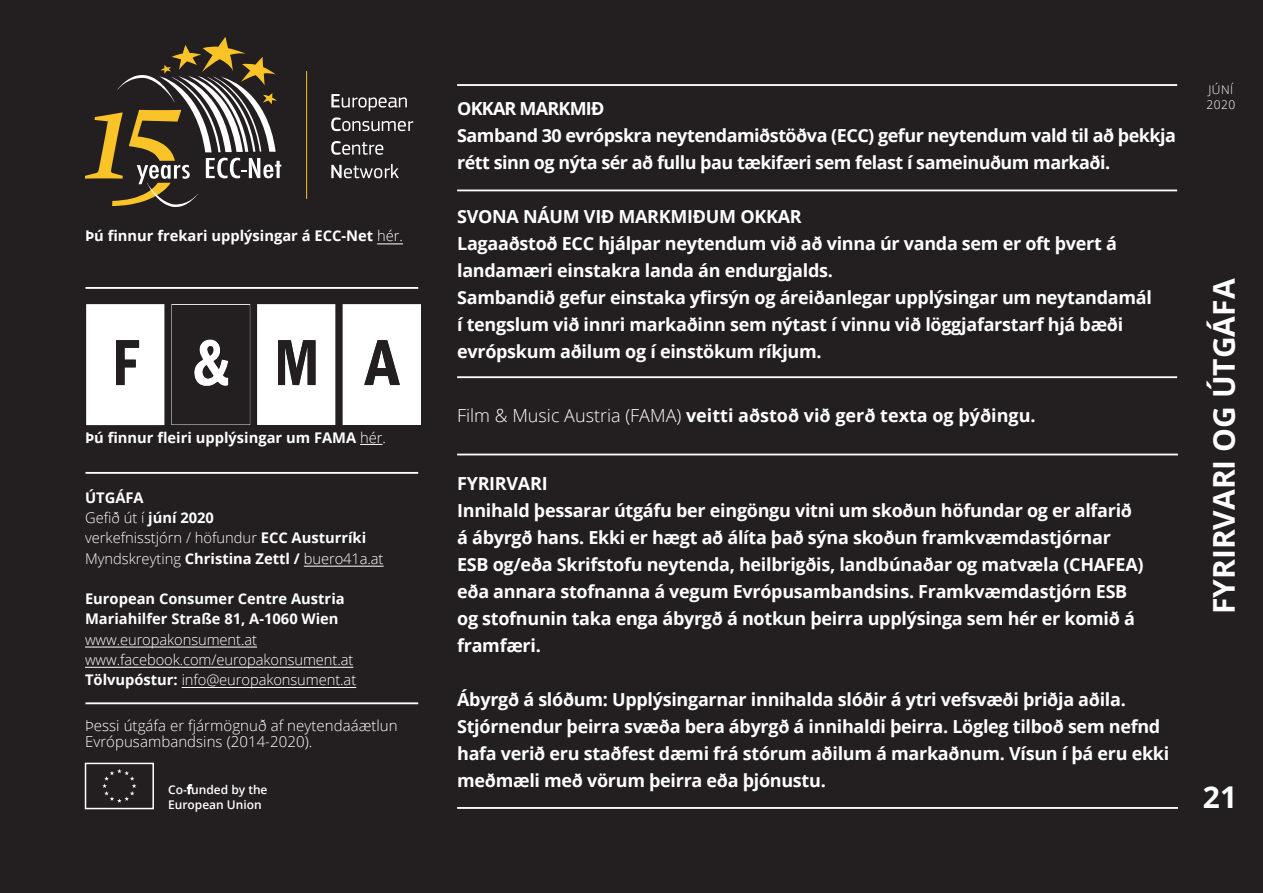
<style>
.page{position:relative;width:1263px;height:893px;background:#231f20}
.page>*{position:absolute;margin:0;border:0;box-sizing:border-box;transform-origin:0 0}
.t1{font:700 30px "Open Sans";color:#fff}
.t2{font:700 18px/27px "Open Sans";letter-spacing:-.015em;color:#fff}
.t3{font:300 15px/16.5px "Open Sans";letter-spacing:.005em;color:#fff}
.t4{font:300 14.7px/20.2px "Open Sans";letter-spacing:-.005em;color:#fff}
.t5{font:700 14.7px/20.2px "Open Sans";color:#fff}
.t6{font:600 12px/15px "Open Sans";color:#fff}
.t7{font:300 12px/15px "Open Sans";letter-spacing:.04em;color:#fff}
.s1{font-weight:300}
.s2{font-weight:700}
</style>
<div class="page">
<svg style="left:377px;top:244px;width:26px;height:1px"></svg>
<svg style="left:360px;top:444px;width:22px;height:1px"></svg>
<hr style="left:457px;top:84px;width:720px;height:2px;background:#fff">
<hr style="left:457px;top:189px;width:720px;height:2px;background:#fff">
<hr style="left:457px;top:376px;width:720px;height:2px;background:#fff">
<hr style="left:457px;top:454px;width:721px;height:1px;background:#fff">
<hr style="left:457px;top:807px;width:721px;height:2px;background:#fff">
<hr style="left:86px;top:287px;width:332px;height:2px;background:#fff">
<hr style="left:86px;top:472px;width:332px;height:2px;background:#fff">
<hr style="left:86px;top:702px;width:332px;height:2px;background:#fff">
<img style="left:86px;top:304px;width:334px;height:122px">
<div style="left:85px;top:763px;width:69px;height:46px;border:2px solid #fff"></div>
<svg style="left:102px;top:769px;width:34px;height:34px"></svg>
<svg style="left:85px;top:37px;width:196px;height:170px"></svg>
<svg style="left:331px;top:94px;width:76px;height:17px"></svg>
<svg style="left:331px;top:117px;width:82px;height:14px"></svg>
<svg style="left:331px;top:141px;width:52px;height:14px"></svg>
<svg style="left:331px;top:164px;width:68px;height:14px"></svg>
<hr style="left:306px;top:71px;width:1px;height:128px;background:#fac428">
<hr style="left:304px;top:566px;width:80px;height:1px;background:#fff">
<hr style="left:85px;top:647px;width:172px;height:1px;background:#fff">
<hr style="left:85px;top:667px;width:268px;height:1px;background:#fff">
<hr style="left:182px;top:687px;width:174px;height:1px;background:#fff">
<p class="t5" style="left:85px;top:225px;width:319px">Þú finnur frekari upplýsingar á ECC-Net <span class="s1">hér.</span></p>
<p class="t5" style="left:85px;top:427px;width:302px">Þú finnur fleiri upplýsingar um FAMA <span class="s1">hér.</span></p>
<p class="t4" style="left:85px;top:487px;width:300px"><span class="s2">ÚTGÁFA<br></span>Gefið út í <span class="s2">júní 2020<br></span>verkefnisstjórn / höfundur <span class="s2">ECC Austurríki<br></span>Myndskreyting <span class="s2">Christina Zettl /</span> buero41a.at</p>
<p class="t5" style="left:85px;top:588px;width:261px">European Consumer Centre Austria<br>Mariahilfer Straße 81, A-1060 Wien</p>
<p class="t4" style="left:85px;top:629px;width:273px">www.europakonsument.at www.facebook.com/europakonsument.at<br><span class="s2">Tölvupóstur:</span> info@europakonsument.at</p>
<p class="t3" style="left:85px;top:717px;width:314px">Þessi útgáfa er fjármögnuð af neytendaáætlun<br>Evrópusambandsins (2014-2020).</p>
<p class="t6" style="left:168px;top:782px;width:101px">Co-funded by the<br>European Union</p>
<p class="t2" style="left:457px;top:94px;width:720px">OKKAR MARKMIÐ<br>Samband 30 evrópskra neytendamiðstöðva (ECC) gefur neytendum vald til að þekkja rétt sinn og nýta sér að fullu þau tækifæri sem felast í sameinuðum markaði.</p>
<p class="t2" style="left:457px;top:203px;width:696px">SVONA NÁUM VIÐ MARKMIÐUM OKKAR<br>Lagaaðstoð ECC hjálpar neytendum við að vinna úr vanda sem er oft þvert á landamæri einstakra landa án endurgjalds.<br>Sambandið gefur einstaka yfirsýn og áreiðanlegar upplýsingar um neytandamál í tengslum við innri markaðinn sem nýtast í vinnu við löggjafarstarf hjá bæði evrópskum aðilum og í einstökum ríkjum.</p>
<p class="t2" style="left:457px;top:402px;width:580px"><span class="s1">Film &amp; Music Austria (FAMA)</span> veitti aðstoð við gerð texta og þýðingu.</p>
<p class="t2" style="left:457px;top:469px;width:688px">FYRIRVARI<br>Innihald þessarar útgáfu ber eingöngu vitni um skoðun höfundar og er alfarið á ábyrgð hans. Ekki er hægt að álíta það sýna skoðun framkvæmdastjórnar ESB og/eða Skrifstofu neytenda, heilbrigðis, landbúnaðar og matvæla (CHAFEA) eða annara stofnanna á vegum Evrópusambandsins. Framkvæmdastjórn ESB og stofnunin taka enga ábyrgð á notkun þeirra upplýsinga sem hér er komið á framfæri.</p>
<p class="t2" style="left:457px;top:685px;width:714px">Ábyrgð á slóðum: Upplýsingarnar innihalda slóðir á ytri vefsvæði þriðja aðila.<br>Stjórnendur þeirra svæða bera ábyrgð á innihaldi þeirra. Lögleg tilboð sem nefnd hafa verið eru staðfest dæmi frá stórum aðilum á markaðnum. Vísun í þá eru ekki meðmæli með vörum þeirra eða þjónustu.</p>
<p class="t7" style="left:1206px;top:82px;width:30px">JÚNÍ<br>2020</p>
<h1 class="t1" style="left:1203px;top:614px;width:337px;rotate:-90deg">FYRIRVARI OG ÚTGÁFA</h1>
<h1 class="t1" style="left:1203px;top:776px;width:36px">21</h1>
</div>
